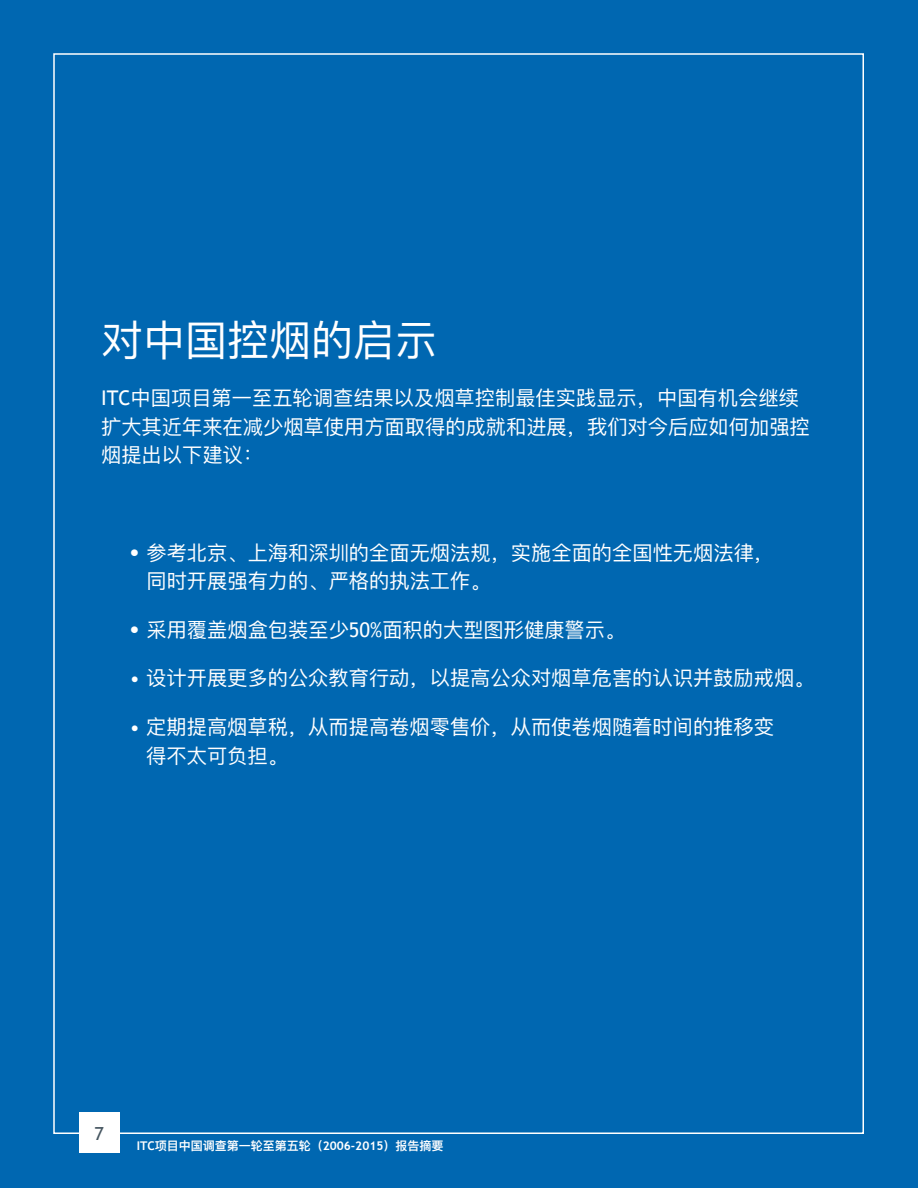
<style>
.page{position:relative;width:918px;height:1188px;background:#0067b1}
.page>*{position:absolute;margin:0;border:0;box-sizing:border-box;transform-origin:0 0}
.t1{font:42px "Ping Fang SC";color:#fff}
.t2{font:20.25px/28.5px "Ping Fang SC";color:#fff}
.t3{font:18px "Trebuchet MS";color:#455560}
.t4{font:600 12px "Ping Fang SC";color:#fff}
.s1{font-family:"Trebuchet MS"}
.s2{font-family:"Trebuchet MS";font-weight:700}
</style>
<div class="page">
<div style="left:79px;top:1113px;width:40px;height:40px;background:#fff"></div>
<h1 class="t1" style="left:101px;top:314px;width:337px">对中国控烟的启示</h1>
<p class="t2" style="left:101px;top:383px;width:710px"><span class="s1">ITC</span>中国项目第一至五轮调查结果以及烟草控制最佳实践显示，中国有机会继续扩大其近年来在减少烟草使用方面取得的成就和进展，我们对今后应如何加强控烟提出以下建议：</p>
<p class="t2" style="left:146px;top:538px;width:629px;text-indent:-17px">• 参考北京、上海和深圳的全面无烟法规，实施全面的全国性无烟法律，同时开展强有力的、严格的执法工作。</p>
<p class="t2" style="left:130px;top:615px;width:497px">• 采用覆盖烟盒包装至少<span class="s1">50%</span>面积的大型图形健康警示。</p>
<p class="t2" style="left:130px;top:664px;width:686px"><span class="s1">•</span> 设计开展更多的公众教育行动，以提高公众对烟草危害的认识并鼓励戒烟。</p>
<p class="t2" style="left:146px;top:712px;width:629px;text-indent:-17px"><span class="s1">•</span> 定期提高烟草税，从而提高卷烟零售价，从而使卷烟随着时间的推移变得不太可负担。</p>
<p class="t3" style="left:94px;top:1123px;width:11px">7</p>
<p class="t4" style="left:137px;top:1139px;width:308px"><span class="s2">ITC</span>项目中国调查第一轮至第五轮（<span class="s2">2006-2015</span>）报告摘要</p>
</div>
